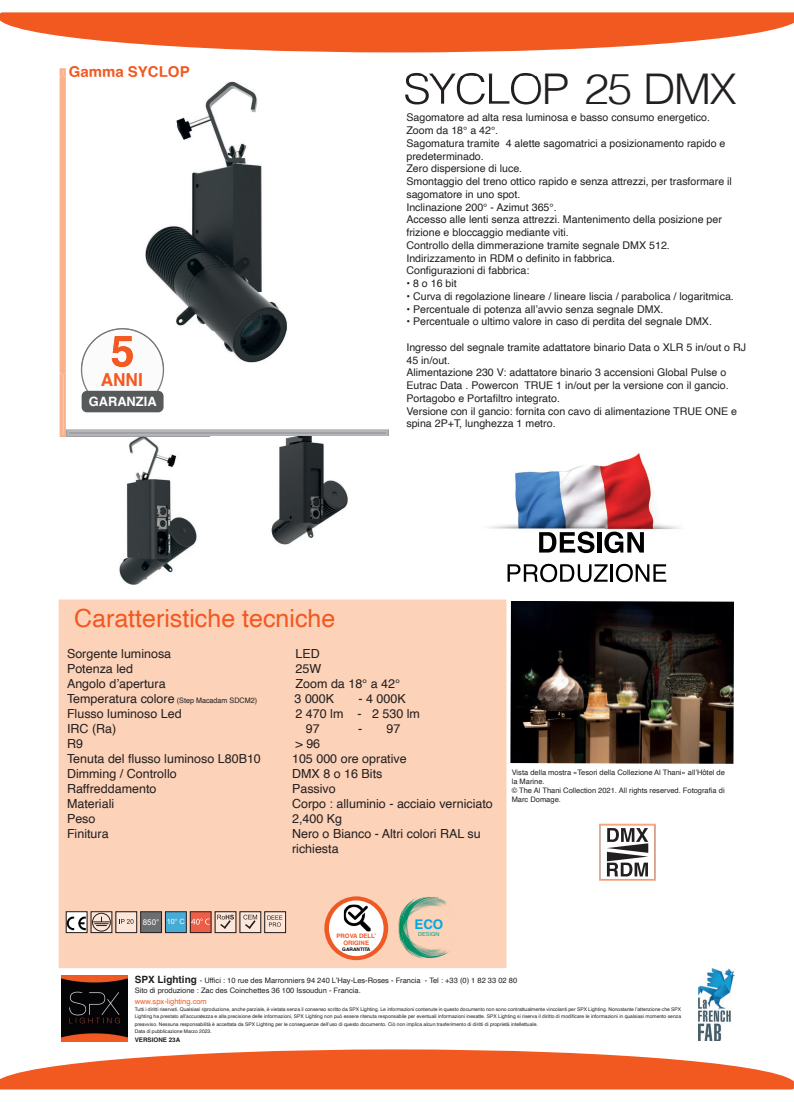
<style>
.page{position:relative;width:794px;height:1102px;background:#fff}
.page>*{position:absolute;margin:0;border:0;box-sizing:border-box;transform-origin:0 0}
.t1{font:300 42.25px "Helvetica";letter-spacing:-.04em;color:#231f20;scale:1.06 1}
.t2{font:25px "Helvetica";color:#f15921}
.t3{font:700 17.25px "Helvetica";color:#f25a22}
.t4{font:700 15px "Helvetica";color:#f15921}
.t5{font:700 13.25px "Helvetica";color:#00a8e3}
.t6{font:700 12.88px "Helvetica";color:#fff}
.t7{font:12.5px/15px "Helvetica";color:#231f20}
.t8{font:10.62px/12.8px "Helvetica";color:#231f20}
.t9{font:8px "Arial";color:#fff}
.t10{font:7.5px/9px "Helvetica";color:#231f20}
.t11{font:7.5px "Helvetica";color:#231f20;scale:.96 1}
.t12{font:7.5px "Helvetica";color:#f15921}
.t13{font:700 6.25px "Helvetica";color:#231f20}
.t14{font:700 6.12px/7.2px "Helvetica";color:#ef5924;text-align:center}
.t15{font:5.62px "Helvetica";color:#0aa18e}
.t16{font:5px/7.4px "Helvetica";color:#231f20}
.t17{font:700 4.88px "Helvetica";color:#000001}
.s1{font-size:12.5px}
.s2{font-size:7.25px}
.s3{font-weight:700;font-size:10px}
</style>
<div class="page">
<svg style="left:0;top:12px;width:794px;height:40px"></svg>
<svg style="left:0;top:1049px;width:794px;height:40px"></svg>
<img style="left:61px;top:975px;width:67px;height:67px">
<img style="left:698px;top:968px;width:36px;height:73px">
<img style="left:510px;top:601px;width:224px;height:163px">
<img style="left:119px;top:437px;width:78px;height:148px">
<img style="left:489px;top:453px;width:191px;height:130px">
<div style="left:516px;top:532px;width:142px;height:46px;background:#fff"></div>
<svg style="left:539px;top:532px;width:55px;height:21px"></svg>
<hr style="left:597px;top:532px;width:4px;height:21px;background:#000001">
<svg style="left:604px;top:532px;width:40px;height:21px"></svg>
<svg style="left:507px;top:564px;width:100px;height:18px"></svg>
<hr style="left:610px;top:564px;width:3px;height:18px;background:#000001">
<svg style="left:616px;top:564px;width:50px;height:18px"></svg>
<svg style="left:60px;top:68px;width:329px;height:369px"></svg>
<div style="left:59px;top:600px;width:447px;height:368px;background:#fcd2b8"></div>
<img style="left:398px;top:897px;width:54px;height:52px">
<img style="left:444px;top:898px;width:14px;height:27px">
<img style="left:433px;top:897px;width:11px;height:33px">
<img style="left:402px;top:897px;width:31px;height:10px">
<img style="left:406px;top:958px;width:30px;height:1px">
<img style="left:399px;top:947px;width:3px;height:7px">
<img style="left:443px;top:930px;width:15px;height:24px">
<svg style="left:410px;top:897px;width:8px;height:4px"></svg>
<img style="left:398px;top:899px;width:17px;height:13px">
<img style="left:398px;top:912px;width:1px;height:21px">
<svg style="left:446px;top:951px;width:3px;height:7px"></svg>
<img style="left:443px;top:940px;width:3px;height:18px">
<img style="left:402px;top:907px;width:41px;height:51px">
<img style="left:399px;top:908px;width:7px;height:39px">
<svg style="left:324px;top:896px;width:64px;height:64px"></svg>
<div style="left:329px;top:900px;width:54px;height:56px;background:#fff;border-radius:50%"></div>
<img style="left:344px;top:905px;width:27px;height:26px">
<div style="left:141px;top:912px;width:20px;height:20px;background:#6d6e6f"></div>
<div style="left:140px;top:912px;width:22px;height:21px;border:1px solid #231f20"></div>
<div style="left:166px;top:912px;width:20px;height:20px;background:#45abd7"></div>
<div style="left:165px;top:912px;width:21px;height:21px;border:1px solid #231f20"></div>
<div style="left:190px;top:912px;width:21px;height:21px;border:1px solid #231f20"></div>
<svg style="left:191px;top:912px;width:93px;height:21px;background:#d3a698"></svg>
<div style="left:264px;top:912px;width:22px;height:21px;border:1px solid #231f20"></div>
<img style="left:68px;top:914px;width:17px;height:17px">
<div style="left:66px;top:912px;width:21px;height:21px;border:1px solid #231f20"></div>
<svg style="left:606px;top:828px;width:43px;height:49px"></svg>
<div style="left:599px;top:824px;width:57px;height:57px;border:1px solid #f8a87e"></div>
<svg style="left:93px;top:912px;width:44px;height:21px"></svg>
<div style="left:91px;top:912px;width:21px;height:21px;border:1px solid #231f20"></div>
<img style="left:59px;top:76px;width:471px;height:297px">
<img style="left:60px;top:76px;width:6px;height:297px">
<img style="left:81px;top:328px;width:83px;height:45px">
<img style="left:112px;top:336px;width:21px;height:31px">
<img style="left:101px;top:373px;width:41px;height:1px">
<img style="left:405px;top:76px;width:132px;height:28px">
<img style="left:69px;top:76px;width:120px;height:1px">
<img style="left:271px;top:437px;width:77px;height:108px">
<h3 class="t4" style="left:69px;top:62px;width:122px">Gamma SYCLOP</h3>
<h3 class="t3" style="left:101px;top:366px;width:44px">ANNI</h3>
<p class="t6" style="left:89px;top:391px;width:69px">GARANZIA</p>
<h1 class="t1" style="left:403px;top:53px;width:316px">SYCLOP 25 DMX</h1>
<p class="t8" style="left:406px;top:112px;width:327px">Sagomatore ad alta resa luminosa e basso consumo energetico.<br>Zoom da 18° a 42°.<br>Sagomatura tramite 4 alette sagomatrici a posizionamento rapido e predeterminado.<br>Zero dispersione di luce.<br>Smontaggio del treno ottico rapido e senza attrezzi, per trasformare il sagomatore in uno spot.<br>Inclinazione 200° - Azimut 365°.<br>Accesso alle lenti senza attrezzi. Mantenimento della posizione per frizione e bloccaggio mediante viti.<br>Controllo della dimmerazione tramite segnale DMX 512.<br>Indirizzamento in RDM o definito in fabbrica.<br>Configurazioni di fabbrica:</p>
<p class="t8" style="left:406px;top:277px;width:52px">• 8 o 16 bit</p>
<p class="t8" style="left:406px;top:290px;width:329px">• Curva di regolazione lineare / lineare liscia / parabolica / logaritmica.</p>
<p class="t8" style="left:406px;top:303px;width:259px">• Percentuale di potenza all’avvio senza segnale DMX.</p>
<p class="t8" style="left:406px;top:316px;width:307px">• Percentuale o ultimo valore in caso di perdita del segnale DMX.</p>
<p class="t8" style="left:406px;top:341px;width:341px">Ingresso del segnale tramite adattatore binario Data o XLR 5 in/out o RJ 45 in/out.<br>Alimentazione 230 V: adattatore binario 3 accensioni Global Pulse o Eutrac Data . Powercon TRUE 1 in/out per la versione con il gancio.<br>Portagobo e Portafiltro integrato.<br>Versione con il gancio: fornita con cavo di alimentazione TRUE ONE e spina 2P+T, lunghezza 1 metro.</p>
<h2 class="t2" style="left:74px;top:599px;width:263px">Caratteristiche tecniche</h2>
<p class="t7" style="left:67px;top:647px;width:106px">Sorgente luminosa</p>
<p class="t7" style="left:295px;top:647px;width:26px">LED</p>
<p class="t7" style="left:67px;top:662px;width:68px">Potenza led</p>
<p class="t7" style="left:295px;top:662px;width:27px">25W</p>
<p class="t7" style="left:67px;top:677px;width:100px">Angolo d’apertura</p>
<p class="t7" style="left:295px;top:677px;width:106px">Zoom da 18° a 42°</p>
<p class="t11" style="left:67px;top:695px;width:200px"><span class="s1">Temperatura colore</span> (Step Macadam SDCM2)</p>
<p class="t7" style="left:294px;top:692px;width:41px">3 000K</p>
<p class="t7" style="left:358px;top:692px;width:49px">- 4 000K</p>
<p class="t7" style="left:67px;top:707px;width:116px">Flusso luminoso Led</p>
<p class="t7" style="left:295px;top:707px;width:126px">2 470 lm - 2 530 lm</p>
<p class="t7" style="left:67px;top:722px;width:51px">IRC (Ra)</p>
<p class="t7" style="left:306px;top:722px;width:15px">97</p>
<p class="t7" style="left:358px;top:722px;width:44px">- 97</p>
<p class="t7" style="left:67px;top:737px;width:195px">R9<br>Tenuta del flusso luminoso L80B10<br>Dimming / Controllo<br>Raffreddamento<br>Materiali<br>Peso<br>Finitura</p>
<p class="t7" style="left:292px;top:737px;width:202px">&gt; 96<br>105 000 ore oprative<br>DMX 8 o 16 Bits<br>Passivo<br>Corpo : alluminio - acciaio verniciato<br>2,400 Kg<br>Nero o Bianco - Altri colori RAL su richiesta</p>
<p class="t10" style="left:512px;top:768px;width:215px">Vista della mostra «Tesori della Collezione Al Thani» all’Hôtel de la Marine.<br>© The Al Thani Collection 2021. All rights reserved. Fotografia di Marc Domage.</p>
<p class="t9" style="left:143px;top:917px;width:43px">850° <span class="s2">10° C</span></p>
<p class="t14" style="left:336px;top:932px;width:41px">PROVA DELL’<br>ORIGINE</p>
<p class="t17" style="left:342px;top:946px;width:30px">GARANTITA</p>
<p class="t5" style="left:414px;top:914px;width:30px">ECO</p>
<p class="t15" style="left:418px;top:929px;width:23px">DESIGN</p>
<p class="t10" style="left:135px;top:975px;width:384px;line-height:10.4px"><span class="s3">SPX Lighting</span> - Uffici : 10 rue des Marronniers 94 240 L’Hay-Les-Roses - Francia - Tel : +33 (0) 1 82 33 02 80<br>Sito di produzione : Zac des Coinchettes 36 100 Issoudun - Francia.</p>
<p class="t12" style="left:135px;top:995px;width:74px">www.spx-lighting.com</p>
<p class="t16" style="left:135px;top:1006px;width:548px">Tutti i diritti riservati. Qualsiasi riproduzione, anche parziale, è vietata senza il consenso scritto da SPX Lighting. Le informazioni contenute in questo documento non sono contrattualmente vincolanti per SPX Lighting. Nonostante l’attenzione che SPX Lighting ha prestato all’accuratezza e alla precisione delle informazioni, SPX Lighting non può essere ritenuta responsabile per eventuali informazioni inesatte. SPX Lighting si riserva il diritto di modificare le informazioni in qualsiasi momento senza preavviso. Nessuna responsabilità è accettata da SPX Lighting per le conseguenze dell’uso di questo documento. Ciò non implica alcun trasferimento di diritti di proprietà intellettuale.<br>Data di pubblicazione Marzo 2023.</p>
<p class="t13" style="left:135px;top:1036px;width:47px">VERSIONE 23A</p>
</div>
